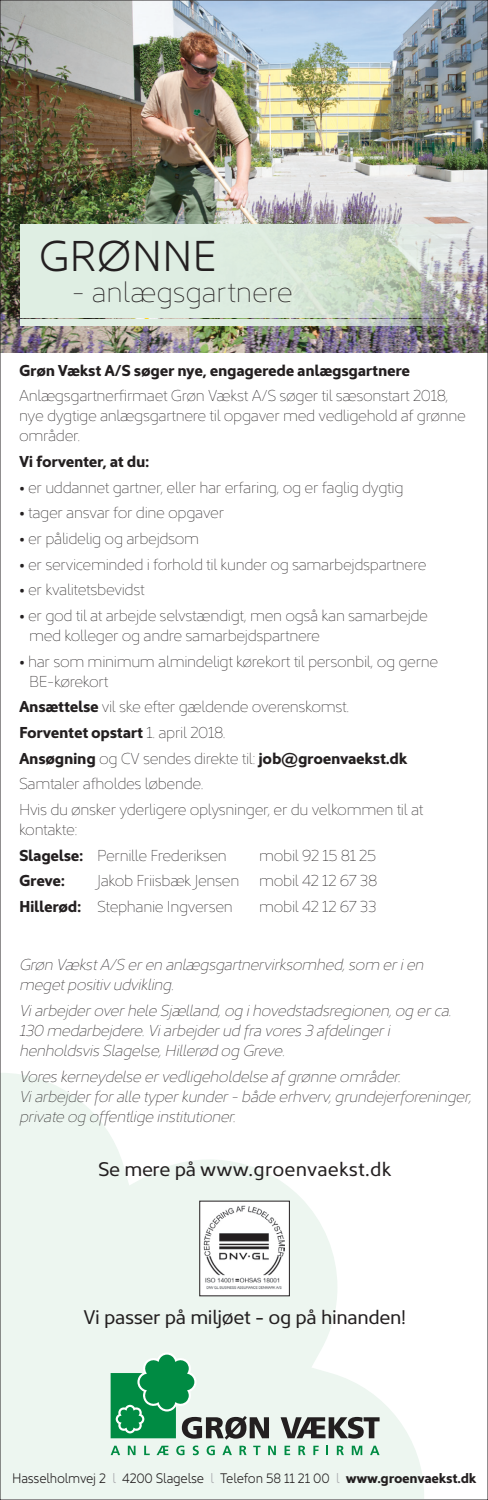
<style>
.page{position:relative;width:488px;height:1500px;background:#fff}
.page>*{position:absolute;margin:0;border:0;box-sizing:border-box;transform-origin:0 0}
.Normal{font:300 43.6px "Kyrial Sans Pro";letter-spacing:-.005em;color:#231f20}
.t1{font:200 29.2px "Kyrial Sans Pro";letter-spacing:-.005em;color:#231f20}
.Normal-2{font:20px "Kyrial Sans Pro";letter-spacing:-.02em;color:#231f20}
.Normal-3{font:20px "Kyrial Sans Pro";letter-spacing:.01em;color:#231f20}
.t2{font:200 16px/20px "Kyrial Sans Pro";letter-spacing:-.02em;color:#231f20}
.t3{font:italic 200 16px/20px "Kyrial Sans Pro";letter-spacing:-.02em;color:#231f20}
.t4{font:700 16px "Kyrial Sans Pro";letter-spacing:-.02em;color:#231f20}
.Normal-4{font:300 14px "Kyrial Sans Pro";letter-spacing:-.015em;color:#231f20;scale:.95 1}
.s1{font-weight:700}
.s2{font-weight:200}
.s3{color:#a8a9ad}
</style>
<div class="page">
<svg style="left:2px;top:1073px;width:422px;height:425px;fill:#edf6f0"></svg>
<svg style="left:2px;top:1352px;width:377px;height:146px"></svg>
<img style="left:2px;top:2px;width:484px;height:350px">
<svg style="left:20px;top:231px;width:453px;height:86px;fill:#ddece0"></svg>
<svg style="left:20px;top:319px;width:453px;height:6px;fill:#dcebdf"></svg>
<div style="left:20px;top:224px;width:453px;height:6px;background:#dfeee3"></div>
<div style="left:200px;top:1201px;width:89px;height:94px;background:#fff"></div>
<img style="left:204px;top:1205px;width:80px;height:84px">
<p class="Normal" style="left:39px;top:223px;width:179px">GRØNNE</p>
<p class="t1" style="left:72px;top:271px;width:222px">- anlægsgartnere</p>
<p class="t4" style="left:19px;top:358px;width:392px">Grøn Vækst A/S søger nye, engagerede anlægsgartnere</p>
<p class="t2" style="left:19px;top:384px;width:448px">Anlægsgartnerfirmaet Grøn Vækst A/S søger til sæsonstart 2018, nye dygtige anlægsgartnere til opgaver med vedligehold af grønne områder.</p>
<p class="t4" style="left:19px;top:450px;width:132px">Vi forventer, at du:</p>
<p class="t2" style="left:19px;top:476px;width:386px">• er uddannet gartner, eller har erfaring, og er faglig dygtig</p>
<p class="t2" style="left:19px;top:501px;width:207px">• tager ansvar for dine opgaver</p>
<p class="t2" style="left:19px;top:527px;width:182px">• er pålidelig og arbejdsom</p>
<p class="t2" style="left:19px;top:553px;width:409px">• er serviceminded i forhold til kunder og samarbejdspartnere</p>
<p class="t2" style="left:19px;top:578px;width:127px">• er kvalitetsbevidst</p>
<p class="t2" style="left:29px;top:604px;width:400px;text-indent:-10px">• er god til at arbejde selvstændigt, men også kan samarbejde med kolleger og andre samarbejdspartnere</p>
<p class="t2" style="left:29px;top:650px;width:411px;text-indent:-10px">• har som minimum almindeligt kørekort til personbil, og gerne<br>BE-kørekort</p>
<p class="t2" style="left:19px;top:695px;width:331px"><span class="s1">Ansættelse</span> vil ske efter gældende overenskomst.</p>
<p class="t4" style="left:19px;top:721px;width:208px">Forventet opstart <span class="s2">1. april 2018.</span></p>
<p class="t4" style="left:19px;top:746px;width:390px">Ansøgning <span class="s2">og CV sendes direkte til:</span> job@groenvaekst.dk</p>
<p class="t2" style="left:19px;top:772px;width:186px">Samtaler afholdes løbende.</p>
<p class="t2" style="left:19px;top:798px;width:406px">Hvis du ønsker yderligere oplysninger, er du velkommen til at kontakte:</p>
<p class="t2" style="left:19px;top:844px;width:209px"><span class="s1">Slagelse:</span> Pernille Frederiksen</p>
<p class="t2" style="left:259px;top:844px;width:118px">mobil 92 15 81 25</p>
<p class="t4" style="left:19px;top:869px;width:48px">Greve:</p>
<p class="t2" style="left:97px;top:869px;width:282px">Jakob Friisbæk Jensen mobil 42 12 67 38</p>
<p class="t2" style="left:19px;top:895px;width:215px"><span class="s1">Hillerød:</span> Stephanie Ingversen</p>
<p class="t2" style="left:259px;top:895px;width:119px">mobil 42 12 67 33</p>
<p class="t3" style="left:19px;top:953px;width:406px">Grøn Vækst A/S er en anlægsgartnervirksomhed, som er i en meget positiv udvikling.</p>
<p class="t3" style="left:19px;top:999px;width:433px">Vi arbejder over hele Sjælland, og i hovedstadsregionen, og er ca.<br>130 medarbejdere. Vi arbejder ud fra vores 3 afdelinger i henholdsvis Slagelse, Hillerød og Greve.</p>
<p class="t3" style="left:19px;top:1065px;width:453px">Vores kerneydelse er vedligeholdelse af grønne områder.<br>Vi arbejder for alle typer kunder - både erhverv, grundejerforeninger, private og offentlige institutioner.</p>
<p class="Normal-3" style="left:98px;top:1155px;width:295px">Se mere på www.groenvaekst.dk</p>
<p class="Normal-2" style="left:83px;top:1303px;width:324px">Vi passer på miljøet - og på hinanden!</p>
<p class="Normal-4" style="left:12px;top:1467px;width:490px">Hasselholmvej 2 <span class="s3">l</span> 4200 Slagelse <span class="s3">l</span> Telefon 58 11 21 00 <span class="s3">l</span> <span class="s1">www.groenvaekst.dk</span></p>
</div>
